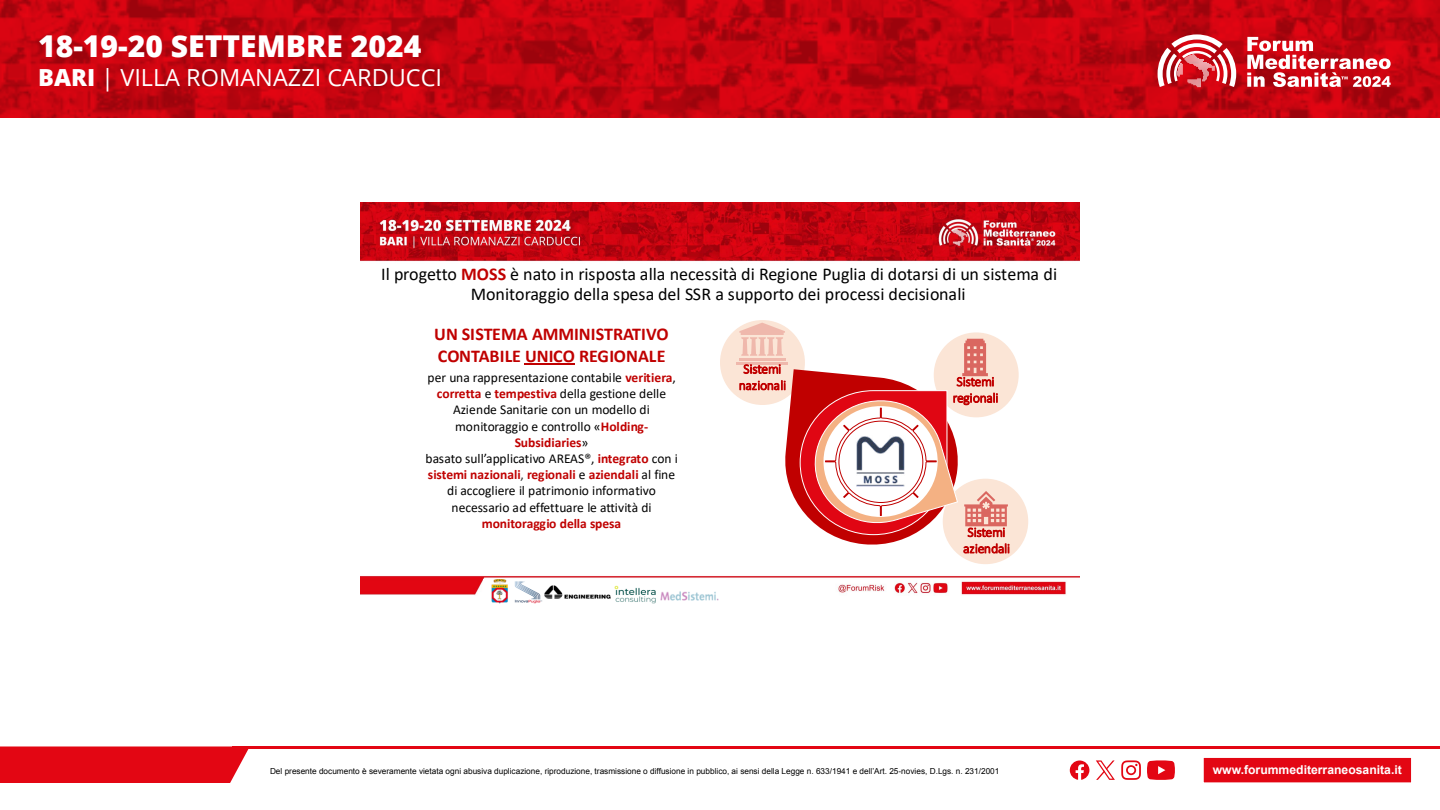
<style>
.page{position:relative;width:1440px;height:810px;background:#fff}
.page>*{position:absolute;margin:0;border:0;box-sizing:border-box;transform-origin:0 0}
.t1{font:800 30.08px "Open Sans";color:#fff}
.t2{font:23.55px "Open Sans";color:#fff}
.t3{font:18px/19.7px "Calibri";color:#000;text-align:center}
.t4{font:700 18px/21.4px "Calibri";color:#c00000}
.t5{font:13.5px/16.3px "Calibri";color:#000;text-align:center}
.t6{font:300 13.5px/16.4px "Calibri";letter-spacing:-.015em;color:#c00000;text-align:center}
.t7{font:700 13.5px "Calibri";letter-spacing:-.005em;color:#c00000}
.t8{font:700 12.15px "Arial";color:#fff}
.t9{font:8.25px "Arial";color:#000}
.s1{font-weight:800}
.s2{font-weight:700;color:#c00000}
.s3{color:#282827}
</style>
<div class="page">
<div style="left:0;top:746px;width:249px;height:37px;background:#e30613"></div>
<hr style="left:232px;top:746px;width:1208px;height:3px;background:#e30613">
<div style="left:1203px;top:757px;width:209px;height:27px;background:#e30613;border:1px solid #fff"></div>
<svg style="left:1121px;top:760px;width:20px;height:20px"></svg>
<svg style="left:1147px;top:760px;width:28px;height:20px"></svg>
<svg style="left:1070px;top:761px;width:19px;height:19px"></svg>
<svg style="left:1096px;top:760px;width:19px;height:20px"></svg>
<svg style="left:0;top:0;width:1440px;height:117px;background:#c2040f"></svg>
<svg style="left:1158px;top:34px;width:78px;height:53px"></svg>
<svg style="left:1247px;top:37px;width:144px;height:50px"></svg>
<img style="left:360px;top:202px;width:720px;height:393px">
<hr style="left:525px;top:363px;width:50px;height:1px;background:#c00000">
<div style="left:943px;top:479px;width:85px;height:85px;background:#fbe5d6;border-radius:50%"></div>
<div style="left:934px;top:332px;width:85px;height:85px;background:#fbe5d6;border-radius:50%"></div>
<div style="left:720px;top:320px;width:85px;height:85px;background:#fbe5d6;border-radius:50%"></div>
<hr style="left:736px;top:363px;width:52px;height:2px;background:#efb8ac">
<svg style="left:739px;top:323px;width:269px;height:226px"></svg>
<img style="left:856px;top:435px;width:49px;height:52px">
<img style="left:483px;top:580px;width:242px;height:24px">
<h1 class="t1" style="left:38px;top:24px;width:385px">18-19-20 SETTEMBRE 2024</h1>
<h2 class="t2" style="left:38px;top:62px;width:406px"><span class="s1">BARI</span> | VILLA ROMANAZZI CARDUCCI</h2>
<h3 class="t3" style="left:381px;top:264px;width:677px">Il progetto <span class="s2">MOSS</span> è nato in risposta alla necessità di Regione Puglia di dotarsi di un sistema di<br>Monitoraggio della spesa del SSR a supporto dei processi decisionali</h3>
<h3 class="t4" style="left:434px;top:323px;width:236px">UN SISTEMA AMMINISTRATIVO<br>CONTABILE UNICO REGIONALE</h3>
<p class="t5" style="left:425px;top:369px;width:254px">per una rappresentazione contabile <span class="s2">veritiera</span>, <span class="s2">corretta</span> e <span class="s2">tempestiva</span> della gestione delle Aziende Sanitarie con un modello di monitoraggio e controllo «<span class="s2">Holding-Subsidiaries</span>»<br>basato sull’applicativo AREAS®, <span class="s2">integrato</span> con i <span class="s2">sistemi nazionali</span><span class="s3">,</span> <span class="s2">regionali</span> e <span class="s2">aziendali</span> al fine di accogliere il patrimonio informativo necessario ad effettuare le attività di</p>
<p class="t7" style="left:482px;top:514px;width:141px">monitoraggio della spesa</p>
<p class="t6" style="left:963px;top:524px;width:48px">Sistemi aziendali</p>
<p class="t6" style="left:739px;top:361px;width:49px">Sistemi nazionali</p>
<p class="t6" style="left:953px;top:373px;width:47px;text-align:left">Sistemi regionali</p>
<p class="t9" style="left:270px;top:766px;width:731px">Del presente documento è severamente vietata ogni abusiva duplicazione, riproduzione, trasmissione o diffusione in pubblico, ai sensi della Legge n. 633/1941 e dell’Art. 25-novies, D.Lgs. n. 231/2001</p>
<p class="t8" style="left:1213px;top:762px;width:191px">www.forummediterraneosanita.it</p>
</div>
